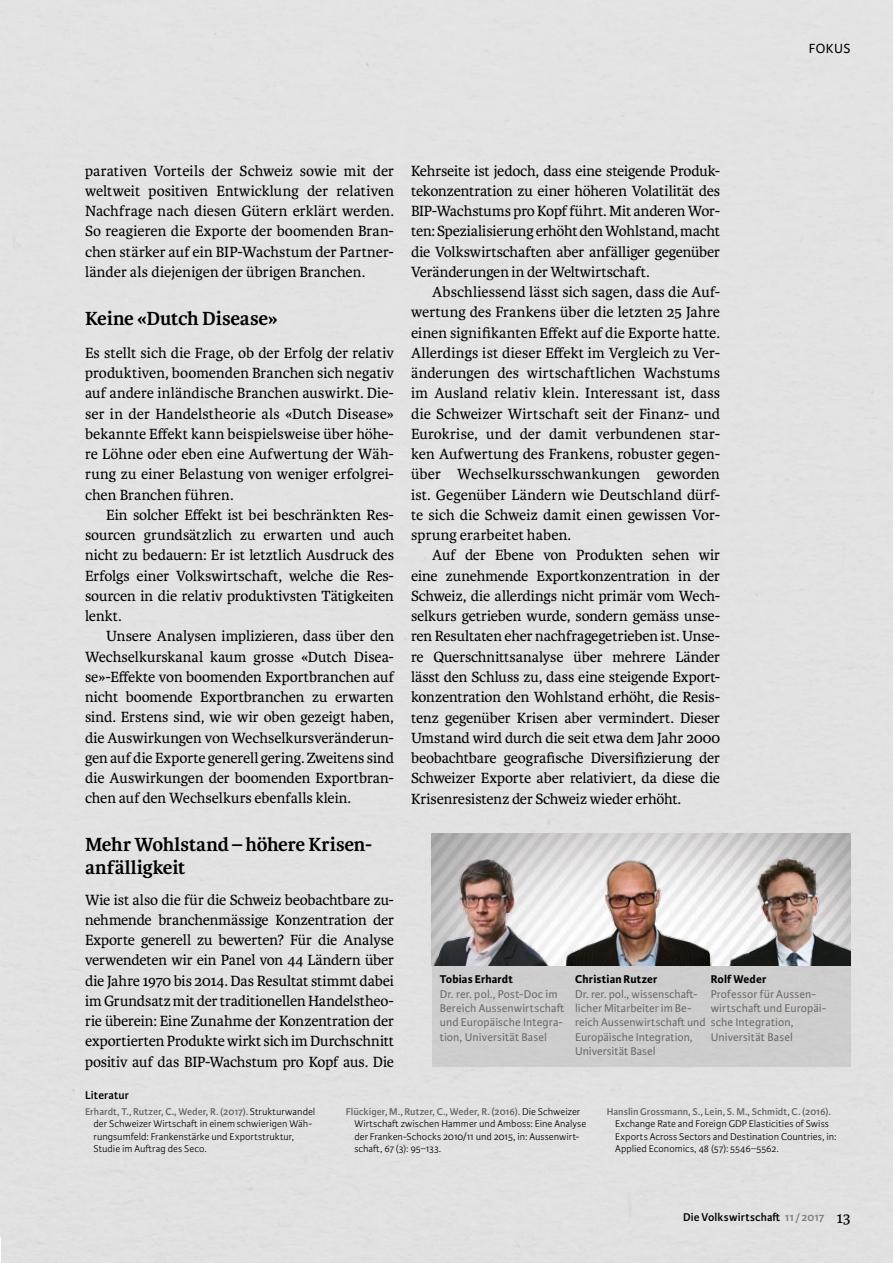
<style>
.page{position:relative;width:893px;height:1263px;background:#e2e2e2}
.page>*{position:absolute;margin:0;border:0;box-sizing:border-box;transform-origin:0 0}
.t1{font:700 20.25px/22.5px "Karmina";letter-spacing:-.01em;color:#000}
.t2{font:15.75px/20.2px "Karmina";letter-spacing:-.005em;color:#000;text-align:justify}
.t3{font:14.1px "Karmina Sans";letter-spacing:.035em;color:#000}
.t4{font:12px/14.4px "Karmina Sans";letter-spacing:.01em;color:#6d6966}
.t5{font:700 12px "Karmina Sans";letter-spacing:.015em;color:#000}
.t6{font:600 12px "Karmina Sans";letter-spacing:.01em;color:#000}
.t7{font:300 10.5px/12.3px "Karmina Sans";letter-spacing:.005em;color:#000}
.t8{font:600 10.5px "Karmina Sans";color:#6d6966}
.s1{font-weight:600;color:#6d6966}
.s2{color:#817e7b}
.s3{font-family:"Karmina";font-weight:400;font-size:16.5px}
</style>
<div class="page">
<div style="left:432px;top:965px;width:418px;height:102px;background:#cdcdcd"></div>
<img style="left:432px;top:833px;width:418px;height:14px">
<img style="left:431px;top:846px;width:135px;height:119px">
<img style="left:566px;top:845px;width:181px;height:120px">
<img style="left:704px;top:847px;width:146px;height:119px">
<p class="t3" style="left:809px;top:41px;width:43px">FOKUS</p>
<p class="t2" style="left:85px;top:160px;width:311px">parativen Vorteils der Schweiz sowie mit der weltweit positiven Entwicklung der relativen Nachfrage nach diesen Gütern erklärt werden.<br>So reagieren die Exporte der boomenden Bran&shy;chen stärker auf ein BIP-Wachstum der Partner&shy;länder als diejenigen der übrigen Branchen.</p>
<p class="t1" style="left:85px;top:307px;width:194px">Keine «Dutch Disease»</p>
<p class="t2" style="left:85px;top:343px;width:310px">Es stellt sich die Frage, ob der Erfolg der relativ produktiven, boomenden Branchen sich negativ auf andere inländische Branchen auswirkt. Die&shy;ser in der Handelstheorie als «Dutch Disease» bekannte Effekt kann beispielsweise über höhe&shy;re Löhne oder eben eine Aufwertung der Wäh&shy;rung zu einer Belastung von weniger erfolgrei&shy;chen Branchen führen.</p>
<p class="t2" style="left:85px;top:505px;width:310px;text-indent:21px">Ein solcher Effekt ist bei beschränkten Res&shy;sourcen grundsätzlich zu erwarten und auch nicht zu bedauern: Er ist letztlich Ausdruck des Erfolgs einer Volkswirtschaft, welche die Res&shy;sourcen in die relativ produktivsten Tätigkeiten lenkt.</p>
<p class="t2" style="left:85px;top:626px;width:311px;text-indent:21px">Unsere Analysen implizieren, dass über den Wechselkurskanal kaum grosse «Dutch Disea&shy;se»-Effekte von boomenden Exportbranchen auf nicht boomende Exportbranchen zu erwarten sind. Erstens sind, wie wir oben gezeigt haben, die Auswirkungen von Wechselkursveränderun&shy;gen auf die Exporte generell gering. Zweitens sind die Auswirkungen der boomenden Exportbran&shy;chen auf den Wechselkurs ebenfalls klein.</p>
<p class="t1" style="left:85px;top:834px;width:289px">Mehr Wohlstand – höhere Krisen&shy;anfälligkeit</p>
<p class="t2" style="left:85px;top:889px;width:311px">Wie ist also die für die Schweiz beobachtbare zu&shy;nehmende branchenmässige Konzentration der Exporte generell zu bewerten? Für die Analyse verwendeten wir ein Panel von 44 Ländern über die Jahre 1970 bis 2014. Das Resultat stimmt dabei im Grundsatz mit der traditionellen Handelstheo&shy;rie überein: Eine Zunahme der Konzentration der exportierten Produkte wirkt sich im Durchschnitt positiv auf das BIP-Wachstum pro Kopf aus. Die</p>
<p class="t2" style="left:411px;top:161px;width:311px">Kehrseite ist jedoch, dass eine steigende Produk&shy;tekonzentration zu einer höheren Volatilität des BIP-Wachstums pro Kopf führt. Mit anderen Wor&shy;ten: Spezialisierung erhöht den Wohlstand, macht die Volkswirtschaften aber anfälliger gegenüber Veränderungen in der Weltwirtschaft.</p>
<p class="t2" style="left:411px;top:282px;width:311px;text-indent:21px">Abschliessend lässt sich sagen, dass die Auf&shy;wertung des Frankens über die letzten 25 Jahre einen signifikanten Effekt auf die Exporte hatte.<br>Allerdings ist dieser Effekt im Vergleich zu Ver&shy;änderungen des wirtschaftlichen Wachstums im Ausland relativ klein. Interessant ist, dass die Schweizer Wirtschaft seit der Finanz- und Eurokrise, und der damit verbundenen star&shy;ken Aufwertung des Frankens, robuster gegen&shy;über Wechselkursschwankungen geworden ist. Gegenüber Ländern wie Deutschland dürf&shy;te sich die Schweiz damit einen gewissen Vor&shy;sprung erarbeitet haben.</p>
<p class="t2" style="left:411px;top:545px;width:311px;text-indent:21px">Auf der Ebene von Produkten sehen wir eine zunehmende Exportkonzentration in der Schweiz, die allerdings nicht primär vom Wech&shy;selkurs getrieben wurde, sondern gemäss unse&shy;ren Resultaten eher nachfragegetrieben ist. Unse&shy;re Querschnittsanalyse über mehrere Länder lässt den Schluss zu, dass eine steigende Export&shy;konzentration den Wohlstand erhöht, die Resis&shy;tenz gegenüber Krisen aber vermindert. Dieser Umstand wird durch die seit etwa dem Jahr 2000 beobachtbare geografische Diversifizierung der Schweizer Exporte aber relativiert, da diese die Krisenresistenz der Schweiz wieder erhöht.</p>
<p class="t5" style="left:440px;top:972px;width:75px">Tobias Erhardt</p>
<p class="t4" style="left:440px;top:987px;width:126px">Dr. rer. pol., Post-Doc im<br>Bereich Aussenwirtschaft und Europäische Integra&shy;tion, Universität Basel</p>
<p class="t5" style="left:575px;top:972px;width:84px">Christian Rutzer</p>
<p class="t4" style="left:575px;top:987px;width:220px">Dr. rer. pol., wissenschaft-<br>licher Mitarbeiter im Be-<br>reich Aussenwirtschaft und sche Integration,<br>Europäische Integration,<br>Universität Basel</p>
<p class="t5" style="left:711px;top:972px;width:57px">Rolf Weder</p>
<p class="t4" style="left:711px;top:987px;width:117px">Professor für Aussen&shy;wirtschaft und Europäi-</p>
<p class="t4" style="left:711px;top:1030px;width:84px">Universität Basel</p>
<p class="t6" style="left:85px;top:1088px;width:45px">Literatur</p>
<p class="t7" style="left:94px;top:1106px;width:223px;text-indent:-9px"><span class="s1">Erhardt, T., Rutzer, C., Weder, R. (2017).</span> Strukturwandel der Schweizer Wirtschaft in einem schwierigen Wäh&shy;rungsumfeld: Frankenstärke und Exportstruktur, Studie im Auftrag des Seco.</p>
<p class="t7" style="left:354px;top:1106px;width:233px;text-indent:-9px"><span class="s1">Flückiger, M., Rutzer, C., Weder, R. (2016).</span> Die Schweizer Wirtschaft zwischen Hammer und Amboss: Eine Analyse der Franken-Schocks 2010/11 und 2015, in: Aussenwirt&shy;schaft, 67 (3): 95–133.</p>
<p class="t8" style="left:607px;top:1106px;width:226px">Hanslin Grossmann, S., Lein, S. M., Schmidt, C. (2016).</p>
<p class="t7" style="left:615px;top:1118px;width:223px">Exchange Rate and Foreign GDP Elasticities of Swiss<br>Exports Across Sectors and Destination Countries, in:<br>Applied Economics, 48 (57): 5546–5562.</p>
<p class="t6" style="left:683px;top:1210px;width:169px">Die Volkswirtschaft <span class="s2">11/2017</span> <span class="s3">13</span></p>
</div>
